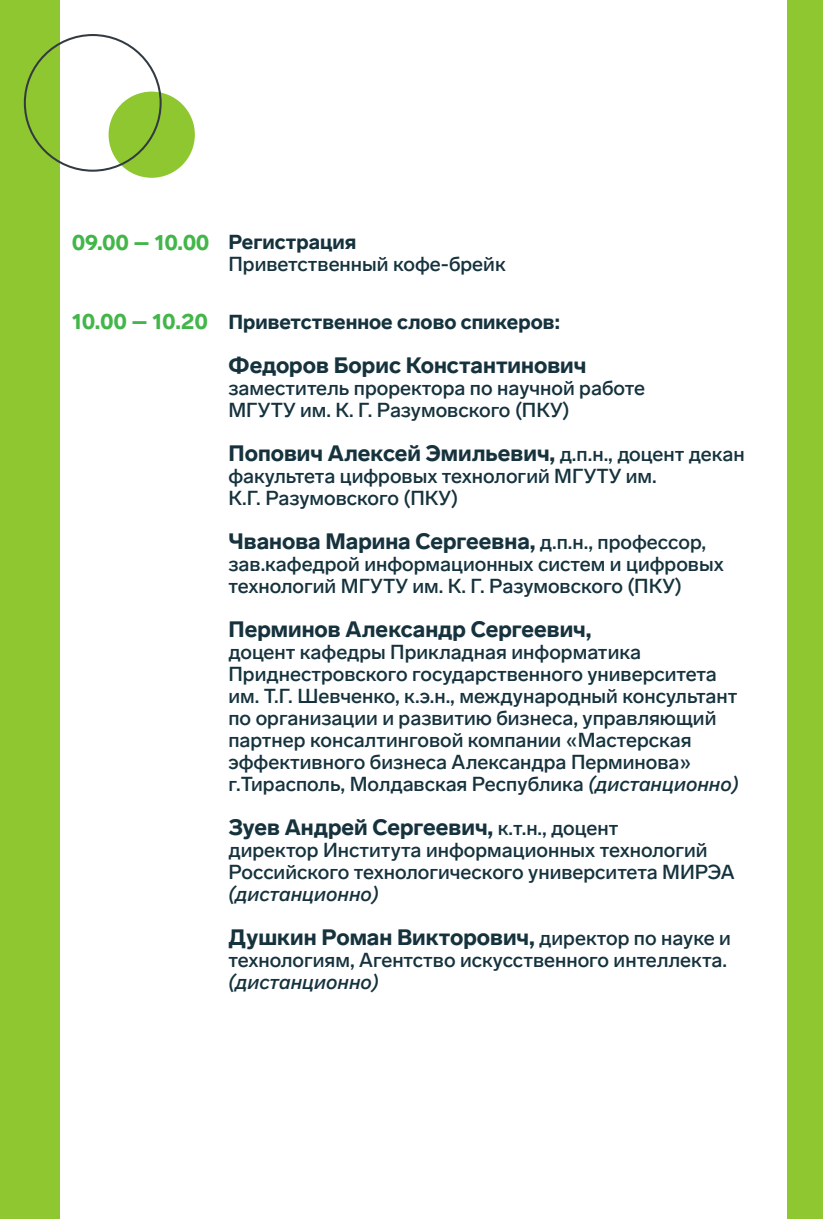
<style>
.page{position:relative;width:823px;height:1219px;background:#fff}
.page>*{position:absolute;margin:0;border:0;box-sizing:border-box;transform-origin:0 0}
.t1{font:900 22px "Lab Grotesque";color:#15323d}
.t2{font:900 22px "Lab Grotesque";letter-spacing:.005em;color:#42b649}
.t3{font:500 20px/22px "Lab Grotesque";color:#15323d}
.t4{font:900 20px "Lab Grotesque";color:#15323d}
.s1{font-weight:500;font-size:20px}
.s2{font-style:italic}
</style>
<div class="page">
<div style="left:0;top:0;width:59px;height:1219px;background:#8fc730"></div>
<div style="left:108px;top:92px;width:87px;height:86px;background:#8fc730;border-radius:50%"></div>
<svg style="left:24px;top:34px;width:137px;height:138px"></svg>
<div style="left:786px;top:0;width:36px;height:1219px;background:#8fc730"></div>
<p class="t2" style="left:72px;top:230px;width:139px">09.00 – 10.00</p>
<p class="t2" style="left:72px;top:308px;width:137px">10.00 – 10.20</p>
<p class="t4" style="left:228px;top:230px;width:129px">Регистрация</p>
<p class="t3" style="left:228px;top:253px;width:279px">Приветственный кофе-брейк</p>
<p class="t4" style="left:228px;top:310px;width:333px">Приветственное слово спикеров:</p>
<p class="t1" style="left:228px;top:352px;width:359px">Федоров Борис Константинович</p>
<p class="t3" style="left:228px;top:377px;width:418px">заместитель проректора по научной работе<br>МГУТУ им. К. Г. Разумовского (ПКУ)</p>
<p class="t1" style="left:228px;top:440px;width:517px">Попович Алексей Эмильевич, <span class="s1">д.п.н., доцент декан</span></p>
<p class="t3" style="left:228px;top:465px;width:429px">факультета цифровых технологий МГУТУ им.<br>К.Г. Разумовского (ПКУ)</p>
<p class="t1" style="left:228px;top:528px;width:479px">Чванова Марина Сергеевна, <span class="s1">д.п.н., профессор,</span></p>
<p class="t3" style="left:228px;top:553px;width:496px">зав.кафедрой информационных систем и цифровых технологий МГУТУ им. К. Г. Разумовского (ПКУ)</p>
<p class="t1" style="left:228px;top:616px;width:364px">Перминов Александр Сергеевич,</p>
<p class="t3" style="left:228px;top:641px;width:511px">доцент кафедры Прикладная информатика Приднестровского государственного университета им. Т.Г. Шевченко, к.э.н., международный консультант по организации и развитию бизнеса, управляющий партнер консалтинговой компании «Мастерская эффективного бизнеса Александра Перминова» г.Тирасполь, Молдавская Республика <span class="s2">(дистанционно)</span></p>
<p class="t1" style="left:228px;top:814px;width:391px">Зуев Андрей Сергеевич, <span class="s1">к.т.н., доцент</span></p>
<p class="t3" style="left:228px;top:839px;width:507px">директор Института информационных технологий<br>Российского технологического университета МИРЭА <span class="s2">(дистанционно)</span></p>
<p class="t1" style="left:228px;top:924px;width:503px">Душкин Роман Викторович, <span class="s1">директор по науке и</span></p>
<p class="t3" style="left:228px;top:949px;width:500px">технологиям, Агентство искусственного интеллекта. <span class="s2">(дистанционно)</span></p>
</div>
